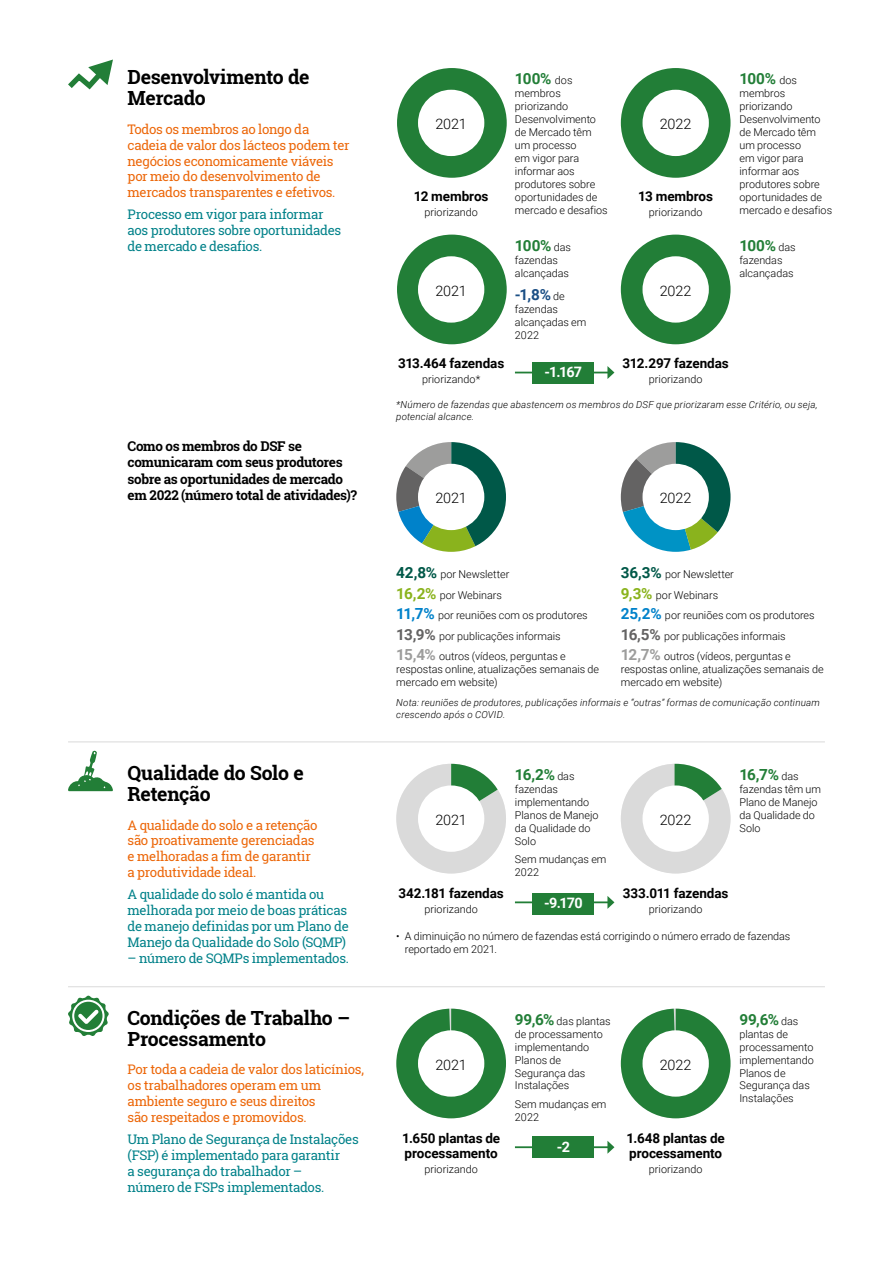
<style>
.page{position:relative;width:893px;height:1263px;background:#fff}
.page>*{position:absolute;margin:0;border:0;box-sizing:border-box;transform-origin:0 0}
.t1{font:700 19.5px/21px "Roboto Slab";letter-spacing:-.02em;color:#000}
.t2{font:700 15.3px "Roboto";letter-spacing:-.055em;color:#227e37}
.t3{font:700 15.3px "Roboto";color:#1b4f85}
.t4{font:300 14.4px "Roboto";letter-spacing:-.005em;color:#000}
.t5{font:700 14.4px "Roboto";letter-spacing:-.06em;color:#fff}
.t6{font:700 13.5px/15px "Roboto";letter-spacing:-.005em;color:#000}
.t7{font:700 13.5px/16.2px "Roboto Slab";letter-spacing:-.025em;color:#000}
.t8{font:13.2px/15.9px "Roboto Slab";letter-spacing:-.025em;color:#ec6608}
.t9{font:13.2px/15.9px "Roboto Slab";letter-spacing:-.02em;color:#008189}
.t10{font:300 10.8px/12.9px "Roboto";color:#000}
.t11{font:italic 300 9.75px/11.7px "Roboto";letter-spacing:.02em;color:#000}
.s1{font-weight:300;font-size:10.8px;color:#000}
.s2{font-weight:700;font-size:15.3px;color:#005848}
.s3{font-weight:700;font-size:15.3px;color:#8ab31d}
.s4{font-weight:700;font-size:15.3px;color:#0082ca}
.s5{font-weight:700;font-size:15.3px;color:#646363}
.s6{font-weight:700;font-size:15.3px;color:#9d9d9c}
.s7{font-weight:700;font-size:15.3px;color:#227e37}
</style>
<div class="page">
<svg style="left:68px;top:59px;width:45px;height:31px"></svg>
<div style="left:621px;top:68px;width:109px;height:110px;background:#227e37;border-radius:50%"></div>
<div style="left:397px;top:68px;width:110px;height:110px;background:#227e37;border-radius:50%"></div>
<div style="left:418px;top:90px;width:66px;height:66px;background:#fff;border-radius:50%"></div>
<div style="left:642px;top:90px;width:67px;height:66px;background:#fff;border-radius:50%"></div>
<div style="left:621px;top:235px;width:109px;height:109px;background:#227e37;border-radius:50%"></div>
<div style="left:397px;top:235px;width:110px;height:109px;background:#227e37;border-radius:50%"></div>
<div style="left:418px;top:256px;width:66px;height:67px;background:#fff;border-radius:50%"></div>
<div style="left:642px;top:256px;width:67px;height:67px;background:#fff;border-radius:50%"></div>
<hr style="left:515px;top:372px;width:94px;height:1px;background:#227e37">
<svg style="left:607px;top:366px;width:7px;height:13px"></svg>
<div style="left:533px;top:362px;width:61px;height:21px;background:#227e37"></div>
<svg style="left:621px;top:442px;width:109px;height:110px"></svg>
<svg style="left:396px;top:442px;width:110px;height:110px"></svg>
<div style="left:418px;top:464px;width:66px;height:66px;background:#fff;border-radius:50%"></div>
<div style="left:642px;top:464px;width:67px;height:66px;background:#fff;border-radius:50%"></div>
<hr style="left:68px;top:741px;width:757px;height:1px;background:#dadada">
<svg style="left:68px;top:750px;width:45px;height:41px"></svg>
<svg style="left:621px;top:764px;width:109px;height:109px"></svg>
<svg style="left:396px;top:764px;width:110px;height:109px"></svg>
<div style="left:418px;top:785px;width:66px;height:67px;background:#fff;border-radius:50%"></div>
<div style="left:642px;top:785px;width:67px;height:67px;background:#fff;border-radius:50%"></div>
<hr style="left:515px;top:901px;width:94px;height:2px;background:#227e37">
<svg style="left:607px;top:896px;width:7px;height:13px"></svg>
<div style="left:533px;top:893px;width:61px;height:21px;background:#227e37"></div>
<hr style="left:68px;top:986px;width:757px;height:1px;background:#dadada">
<svg style="left:68px;top:995px;width:41px;height:41px"></svg>
<svg style="left:621px;top:1009px;width:109px;height:109px"></svg>
<div style="left:642px;top:1030px;width:67px;height:67px;background:#fff;border-radius:50%"></div>
<svg style="left:396px;top:1009px;width:110px;height:109px"></svg>
<div style="left:418px;top:1030px;width:66px;height:67px;background:#fff;border-radius:50%"></div>
<hr style="left:515px;top:1146px;width:94px;height:2px;background:#227e37">
<svg style="left:607px;top:1141px;width:7px;height:13px"></svg>
<div style="left:533px;top:1136px;width:61px;height:22px;background:#227e37"></div>
<h1 class="t1" style="left:128px;top:66px;width:184px">Desenvolvimento de<br>Mercado</h1>
<p class="t8" style="left:128px;top:121px;width:223px">Todos os membros ao longo da cadeia de valor dos lácteos podem ter negócios economicamente viáveis por meio do desenvolvimento de mercados transparentes e efetivos.</p>
<p class="t9" style="left:128px;top:207px;width:215px">Processo em vigor para informar aos produtores sobre oportunidades de mercado e desafios.</p>
<p class="t7" style="left:128px;top:438px;width:231px">Como os membros do DSF se comunicaram com seus produtores sobre as oportunidades de mercado em 2022 (número total de atividades)?</p>
<h1 class="t1" style="left:128px;top:762px;width:178px">Qualidade do Solo e<br>Retenção</h1>
<p class="t8" style="left:128px;top:817px;width:192px">A qualidade do solo e a retenção são proativamente gerenciadas e melhoradas a fim de garantir a produtividade ideal.</p>
<p class="t9" style="left:128px;top:886px;width:223px">A qualidade do solo é mantida ou melhorada por meio de boas práticas de manejo definidas por um Plano de Manejo da Qualidade do Solo (SQMP)</p>
<p class="t9" style="left:128px;top:950px;width:223px">– número de SQMPs implementados.</p>
<h2 class="t2" style="left:515px;top:68px;width:59px">100% <span class="s1">dos</span></h2>
<p class="t10" style="left:515px;top:86px;width:94px">membros priorizando<br>Desenvolvimento de Mercado têm um processo<br>em vigor para informar aos produtores sobre oportunidades de mercado e desafios</p>
<h3 class="t4" style="left:435px;top:114px;width:33px">2021</h3>
<h3 class="t4" style="left:660px;top:114px;width:33px">2022</h3>
<p class="t6" style="left:414px;top:188px;width:76px">12 membros</p>
<p class="t10" style="left:424px;top:205px;width:55px">priorizando</p>
<p class="t6" style="left:638px;top:188px;width:76px">13 membros</p>
<p class="t10" style="left:649px;top:205px;width:55px">priorizando</p>
<h2 class="t2" style="left:515px;top:234px;width:58px">100% <span class="s1">das</span></h2>
<p class="t10" style="left:515px;top:253px;width:56px">fazendas alcançadas</p>
<h2 class="t3" style="left:515px;top:284px;width:51px">-1,8% <span class="s1">de</span></h2>
<p class="t10" style="left:515px;top:302px;width:73px">fazendas alcançadas em<br>2022</p>
<h3 class="t4" style="left:435px;top:280px;width:33px">2021</h3>
<h3 class="t4" style="left:660px;top:280px;width:33px">2022</h3>
<h2 class="t2" style="left:739px;top:68px;width:59px">100% <span class="s1">dos</span></h2>
<p class="t10" style="left:739px;top:86px;width:94px">membros priorizando<br>Desenvolvimento de Mercado têm um processo<br>em vigor para informar aos produtores sobre oportunidades de mercado e desafios</p>
<h2 class="t2" style="left:739px;top:234px;width:58px">100% <span class="s1">das</span></h2>
<p class="t10" style="left:739px;top:253px;width:56px">fazendas alcançadas</p>
<p class="t6" style="left:398px;top:355px;width:108px">313.464 fazendas</p>
<p class="t10" style="left:422px;top:372px;width:60px">priorizando*</p>
<p class="t6" style="left:623px;top:355px;width:108px">312.297 fazendas</p>
<p class="t10" style="left:649px;top:372px;width:55px">priorizando</p>
<h3 class="t5" style="left:545px;top:362px;width:39px">-1.167</h3>
<p class="t11" style="left:396px;top:399px;width:423px">*Número de fazendas que abastencem os membros do DSF que priorizaram esse Critério, ou seja, potencial alcance.</p>
<h3 class="t4" style="left:435px;top:488px;width:33px">2021</h3>
<h3 class="t4" style="left:660px;top:488px;width:33px">2022</h3>
<p class="t10" style="left:396px;top:563px;width:193px;line-height:20.5px"><span class="s2">42,8%</span> por Newsletter<br><span class="s3">16,2%</span> por Webinars<br><span class="s4">11,7%</span> por reuniões com os produtores<br><span class="s5">13,9%</span> por publicações informais<br><span class="s6">15,4%</span> outros (vídeos, perguntas e</p>
<p class="t10" style="left:396px;top:662px;width:204px">respostas online, atualizações semanais de mercado em website)</p>
<p class="t10" style="left:621px;top:563px;width:195px;line-height:20.5px"><span class="s2">36,3%</span> por Newsletter<br><span class="s3">9,3%</span> por Webinars<br><span class="s4">25,2%</span> por reuniões com os produtores<br><span class="s5">16,5%</span> por publicações informais<br><span class="s6">12,7%</span> outros (vídeos, perguntas e</p>
<p class="t10" style="left:621px;top:662px;width:204px">respostas online, atualizações semanais de mercado em website)</p>
<p class="t11" style="left:396px;top:696px;width:425px">Nota: reuniões de produtores, publicações informais e “outras” formas de comunicação continuam crescendo após o COVID.</p>
<h2 class="t2" style="left:515px;top:764px;width:61px">16,2% <span class="s1">das</span></h2>
<p class="t10" style="left:515px;top:782px;width:85px">fazendas implementando<br>Planos de Manejo da Qualidade do<br>Solo</p>
<p class="t10" style="left:515px;top:852px;width:93px">Sem mudanças em<br>2022</p>
<h3 class="t4" style="left:435px;top:810px;width:33px">2021</h3>
<h3 class="t4" style="left:660px;top:810px;width:33px">2022</h3>
<h2 class="t2" style="left:739px;top:764px;width:61px">16,7% <span class="s1">das</span></h2>
<p class="t10" style="left:739px;top:782px;width:83px">fazendas têm um<br>Plano de Manejo da Qualidade do<br>Solo</p>
<p class="t6" style="left:399px;top:885px;width:107px">342.181 fazendas</p>
<p class="t10" style="left:424px;top:902px;width:55px">priorizando</p>
<p class="t6" style="left:623px;top:885px;width:107px">333.011 fazendas</p>
<p class="t10" style="left:649px;top:902px;width:55px">priorizando</p>
<h3 class="t5" style="left:544px;top:893px;width:40px">-9.170</h3>
<p class="t10" style="left:405px;top:929px;width:387px;text-indent:-8px">• A diminuição no número de fazendas está corrigindo o número errado de fazendas reportado em 2021.</p>
<h1 class="t1" style="left:128px;top:1007px;width:224px">Condições de Trabalho –<br>Processamento</h1>
<p class="t8" style="left:128px;top:1061px;width:238px">Por toda a cadeia de valor dos laticínios, os trabalhadores operam em um ambiente seguro e seus direitos<br>são respeitados e promovidos.</p>
<p class="t9" style="left:128px;top:1131px;width:233px">Um Plano de Segurança de Instalações (FSP) é implementado para garantir<br>a segurança do trabalhador –<br>número de FSPs implementados.</p>
<p class="t6" style="left:402px;top:1130px;width:100px">1.650 plantas de processamento</p>
<p class="t10" style="left:515px;top:1014px;width:97px"><span class="s7">99,6%</span> das plantas de processamento implementando<br>Planos de<br>Segurança das<br>Instalações</p>
<p class="t10" style="left:515px;top:1097px;width:93px">Sem mudanças em<br>2022</p>
<h3 class="t4" style="left:435px;top:1054px;width:33px">2021</h3>
<h3 class="t4" style="left:660px;top:1054px;width:33px">2022</h3>
<p class="t6" style="left:626px;top:1130px;width:100px">1.648 plantas de processamento</p>
<p class="t10" style="left:649px;top:1162px;width:55px">priorizando</p>
<h3 class="t5" style="left:557px;top:1137px;width:15px">-2</h3>
<p class="t10" style="left:424px;top:1162px;width:55px">priorizando</p>
<h2 class="t2" style="left:739px;top:1008px;width:60px">99,6% <span class="s1">das</span></h2>
<p class="t10" style="left:739px;top:1027px;width:76px">plantas de processamento implementando<br>Planos de<br>Segurança das<br>Instalações</p>
</div>
